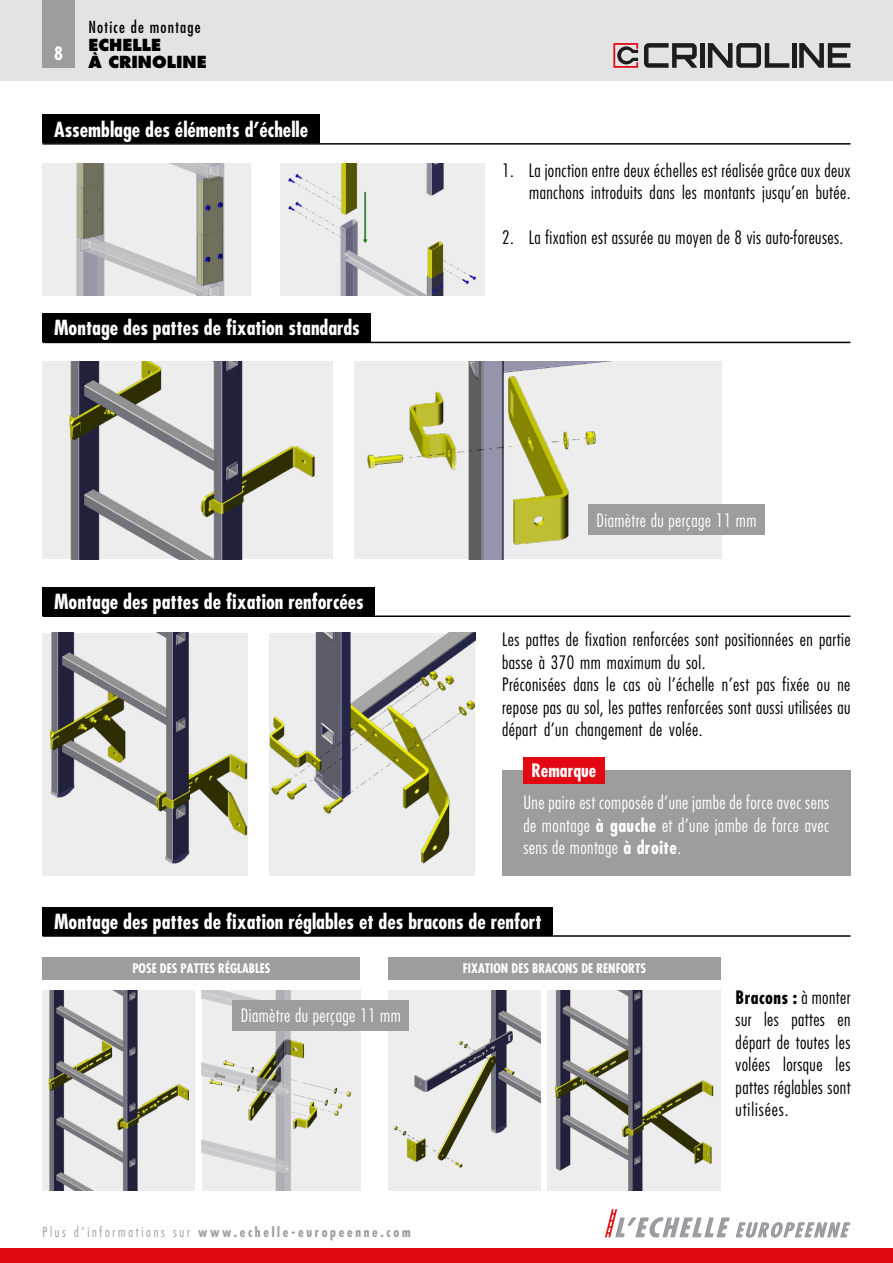
<style>
.page{position:relative;width:893px;height:1263px;background:#fff}
.page>*{position:absolute;margin:0;border:0;box-sizing:border-box;transform-origin:0 0}
.t1{font:700 condensed 20.25px "Futura Std";color:#fff}
.t2{font:300 condensed 18px/22.5px "Futura Std";letter-spacing:.025em;color:#000}
.t3{font:300 condensed 18px/22.5px "Futura Std";letter-spacing:.025em;color:#fff;text-align:justify}
.t4{font:700 condensed 18px "Futura Std";color:#fff}
.t5{font:800 16.2px "Futura Std";color:#000}
.t6{font:condensed 16.2px "Futura Std";letter-spacing:.075em;color:#000}
.t7{font:700 condensed 13.5px "Futura Std";letter-spacing:.2em;color:#9d9d9c}
.t8{font:300 condensed 13.5px "Futura Std";letter-spacing:.2em;color:#9d9d9c}
.t9{font:700 condensed 12.9px "Futura Std";color:#fff}
.s1{font-weight:700}
</style>
<div class="page">
<div style="left:0;top:1249px;width:893px;height:14px;background:#e30613"></div>
<svg style="left:605px;top:1209px;width:245px;height:28px"></svg>
<div style="left:43px;top:115px;width:277px;height:28px;background:#000"></div>
<hr style="left:43px;top:143px;width:807px;height:2px;background:#000">
<div style="left:43px;top:313px;width:328px;height:29px;background:#000"></div>
<hr style="left:43px;top:342px;width:807px;height:1px;background:#000">
<div style="left:43px;top:587px;width:332px;height:28px;background:#000"></div>
<hr style="left:43px;top:615px;width:807px;height:2px;background:#000">
<div style="left:43px;top:907px;width:510px;height:28px;background:#000"></div>
<hr style="left:43px;top:935px;width:807px;height:2px;background:#000">
<img style="left:43px;top:163px;width:208px;height:133px">
<img style="left:43px;top:633px;width:205px;height:242px">
<img style="left:269px;top:633px;width:206px;height:242px">
<div style="left:43px;top:990px;width:152px;height:201px;background:#ededed"></div>
<img style="left:48px;top:990px;width:141px;height:201px">
<img style="left:202px;top:990px;width:158px;height:201px">
<img style="left:280px;top:163px;width:205px;height:133px">
<div style="left:502px;top:770px;width:348px;height:105px;background:#9d9d9c"></div>
<div style="left:523px;top:757px;width:82px;height:27px;background:#e30613"></div>
<div style="left:43px;top:957px;width:317px;height:23px;background:#9d9d9c"></div>
<img style="left:388px;top:990px;width:152px;height:201px">
<img style="left:547px;top:990px;width:174px;height:201px">
<div style="left:388px;top:957px;width:333px;height:23px;background:#9d9d9c"></div>
<div style="left:43px;top:361px;width:290px;height:198px;background:#ededed"></div>
<img style="left:69px;top:361px;width:246px;height:198px">
<div style="left:354px;top:361px;width:367px;height:198px;background:#ededed"></div>
<img style="left:367px;top:361px;width:253px;height:198px">
<div style="left:588px;top:505px;width:177px;height:30px;background:#9d9d9c"></div>
<div style="left:232px;top:1000px;width:177px;height:30px;background:#9d9d9c"></div>
<div style="left:0;top:0;width:893px;height:81px;background:#e3e3e3"></div>
<div style="left:43px;top:0;width:32px;height:68px;background:#9d9d9c"></div>
<svg style="left:644px;top:43px;width:53px;height:25px"></svg>
<div style="left:700px;top:43px;width:5px;height:25px;background:#1d1d1b"></div>
<svg style="left:708px;top:43px;width:81px;height:25px"></svg>
<hr style="left:792px;top:43px;width:4px;height:25px;background:#1d1d1b">
<svg style="left:799px;top:43px;width:51px;height:25px"></svg>
<svg style="left:613px;top:43px;width:25px;height:25px"></svg>
<p class="t6" style="left:88px;top:18px;width:114px">Notice de montage</p>
<p class="t5" style="left:88px;top:34px;width:74px">ECHELLE</p>
<p class="t4" style="left:54px;top:42px;width:10px">8</p>
<p class="t5" style="left:88px;top:51px;width:120px">À CRINOLINE</p>
<p class="t1" style="left:54px;top:117px;width:256px">Assemblage des éléments ’d échelle</p>
<p class="t1" style="left:54px;top:315px;width:307px">Montage des pattes de fixation standards</p>
<p class="t1" style="left:54px;top:589px;width:311px">Montage des pattes de fixation renforcées</p>
<p class="t2" style="left:502px;top:159px;width:13px">1.</p>
<p class="t2" style="left:502px;top:226px;width:13px">2.</p>
<p class="t2" style="left:529px;top:159px;width:323px">La jonction entre deux échelles est réalisée grâce aux deux</p>
<p class="t2" style="left:529px;top:181px;width:323px">manchons introduits dans les montants jusqu’en butée.</p>
<p class="t2" style="left:529px;top:226px;width:316px">La fixation est assurée au moyen de 8 vis auto-foreuses.</p>
<p class="t3" style="left:597px;top:509px;width:161px">Diamètre du perçage 11 mm</p>
<p class="t2" style="left:502px;top:628px;width:350px">Les pattes de fixation renforcées sont positionnées en partie basse à 370 mm maximum du sol.<br>Préconisées dans le cas où ’l échelle ’n est pas fixée ou ne repose pas au sol, les pattes renforcées sont aussi utilisées au départ ’d un changement de volée.</p>
<p class="t4" style="left:531px;top:759px;width:66px">Remarque</p>
<p class="t3" style="left:523px;top:791px;width:307px">Une paire est composée ’d une jambe de force avec sens de montage <span class="s1">à gauche</span> et ’d une jambe de force avec sens de montage <span class="s1">à droite</span>.</p>
<p class="t1" style="left:54px;top:909px;width:489px">Montage des pattes de fixation réglables et des bracons de renfort</p>
<p class="t9" style="left:132px;top:960px;width:140px">POSE DES PATTES RÉGLABLES</p>
<p class="t3" style="left:241px;top:1004px;width:161px">Diamètre du perçage 11 mm</p>
<p class="t9" style="left:463px;top:960px;width:185px">FIXATION DES BRACONS DE RENFORTS</p>
<p class="t8" style="left:43px;top:1224px;width:25px">Plus</p>
<p class="t8" style="left:74px;top:1224px;width:92px">’d informations</p>
<p class="t8" style="left:173px;top:1224px;width:18px">sur</p>
<p class="t7" style="left:198px;top:1224px;width:214px">www.echelle-europeenne.com</p>
<p class="t2" style="left:736px;top:986px;width:116px;text-align:right"><span class="s1">Bracons</span> à<span class="s1">:</span> monter en</p>
<p class="t2" style="left:764px;top:1008px;width:16px">les</p>
<p class="t2" style="left:791px;top:1008px;width:35px">pattes</p>
<p class="t2" style="left:736px;top:1008px;width:17px">sur</p>
<p class="t2" style="left:736px;top:1031px;width:116px">départ de toutes les</p>
<p class="t2" style="left:836px;top:1053px;width:16px">les</p>
<p class="t2" style="left:736px;top:1053px;width:116px">volées<br>pattes réglables sont utilisées.</p>
<p class="t2" style="left:783px;top:1053px;width:41px">lorsque</p>
</div>
